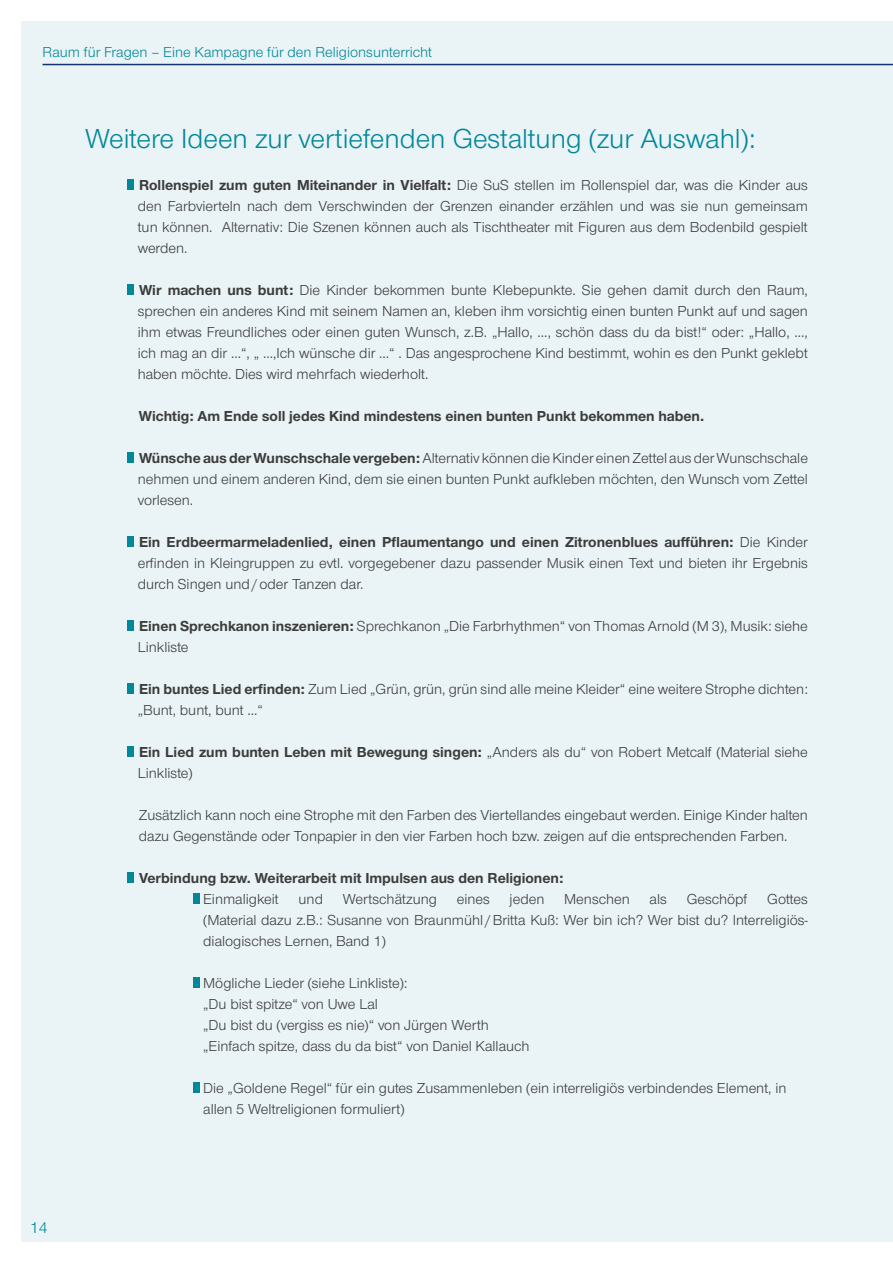
<style>
.page{position:relative;width:893px;height:1263px;background:#fff}
.page>*{position:absolute;margin:0;border:0;box-sizing:border-box;transform-origin:0 0}
.t1{font:28.5px "Nordelbica";color:#089}
.t2{font:16.5px "Nordelbica";color:#089}
.t3{font:15px/21px "Nordelbica";color:#3c3c3b}
.t4{font:700 15px "Nordelbica";color:#3c3c3b}
.t5{font:15px "Nordelbica";color:#089}
.s1{font-weight:700}
</style>
<div class="page">
<div style="left:21px;top:21px;width:872px;height:1221px;background:#eaf3f6"></div>
<hr style="left:43px;top:64px;width:850px;height:1px;background:#13336d">
<div style="left:128px;top:179px;width:6px;height:11px;background:#089"></div>
<div style="left:128px;top:284px;width:6px;height:11px;background:#089"></div>
<div style="left:128px;top:452px;width:6px;height:11px;background:#089"></div>
<div style="left:128px;top:536px;width:6px;height:11px;background:#089"></div>
<div style="left:128px;top:620px;width:6px;height:11px;background:#089"></div>
<div style="left:128px;top:683px;width:6px;height:11px;background:#089"></div>
<div style="left:128px;top:746px;width:6px;height:11px;background:#089"></div>
<div style="left:128px;top:872px;width:6px;height:11px;background:#089"></div>
<div style="left:193px;top:893px;width:6px;height:11px;background:#089"></div>
<div style="left:193px;top:977px;width:6px;height:11px;background:#089"></div>
<div style="left:193px;top:1082px;width:6px;height:11px;background:#089"></div>
<p class="t5" style="left:43px;top:44px;width:391px">Raum für Fragen – Eine Kampagne für den Religionsunterricht</p>
<h1 class="t1" style="left:85px;top:122px;width:672px">Weitere Ideen zur vertiefenden Gestaltung (zur Auswahl):</h1>
<p class="t3" style="left:138px;top:175px;width:672px;text-align:justify"><span class="s1">Rollenspiel zum guten Miteinander in Vielfalt:</span> Die SuS stellen im Rollenspiel dar, was die Kinder aus den Farbvierteln nach dem Verschwinden der Grenzen einander erzählen und was sie nun gemeinsam tun können. Alternativ: Die Szenen können auch als Tischtheater mit Figuren aus dem Bodenbild gespielt werden.</p>
<p class="t3" style="left:138px;top:280px;width:672px;text-align:justify"><span class="s1">Wir machen uns bunt:</span> Die Kinder bekommen bunte Klebepunkte. Sie gehen damit durch den Raum, sprechen ein anderes Kind mit seinem Namen an, kleben ihm vorsichtig einen bunten Punkt auf und sagen ihm etwas Freundliches oder einen guten Wunsch, z.B. „Hallo, …, schön dass du da bist!“ oder: „Hallo, …, ich mag an dir …“, „ …,Ich wünsche dir …“ . Das angesprochene Kind bestimmt, wohin es den Punkt geklebt haben möchte. Dies wird mehrfach wiederholt.</p>
<p class="t4" style="left:139px;top:407px;width:567px">Wichtig: Am Ende soll jedes Kind mindestens einen bunten Punkt bekommen haben.</p>
<p class="t3" style="left:138px;top:448px;width:672px;text-align:justify"><span class="s1">Wünsche aus der Wunschschale vergeben:</span> Alternativ können die Kinder einen Zettel aus der Wunschschale nehmen und einem anderen Kind, dem sie einen bunten Punkt aufkleben möchten, den Wunsch vom Zettel vorlesen.</p>
<p class="t3" style="left:138px;top:532px;width:672px;text-align:justify"><span class="s1">Ein Erdbeermarmeladenlied, einen Pflaumentango und einen Zitronenblues aufführen:</span> Die Kinder erfinden in Kleingruppen zu evtl. vorgegebener dazu passender Musik einen Text und bieten ihr Ergebnis durch Singen und/oder Tanzen dar.</p>
<p class="t3" style="left:138px;top:616px;width:672px"><span class="s1">Einen Sprechkanon inszenieren:</span> Sprechkanon „Die Farbrhythmen“ von Thomas Arnold (M 3), Musik: siehe<br>Linkliste</p>
<p class="t3" style="left:138px;top:679px;width:672px"><span class="s1">Ein buntes Lied erfinden:</span> Zum Lied „Grün, grün, grün sind alle meine Kleider“ eine weitere Strophe dichten: „Bunt, bunt, bunt …“</p>
<p class="t3" style="left:138px;top:742px;width:672px"><span class="s1">Ein Lied zum bunten Leben mit Bewegung singen:</span> „Anders als du“ von Robert Metcalf (Material siehe<br>Linkliste)</p>
<p class="t3" style="left:139px;top:805px;width:671px">Zusätzlich kann noch eine Strophe mit den Farben des Viertellandes eingebaut werden. Einige Kinder halten dazu Gegenstände oder Tonpapier in den vier Farben hoch bzw. zeigen auf die entsprechenden Farben.</p>
<p class="t4" style="left:139px;top:869px;width:426px">Verbindung bzw. Weiterarbeit mit Impulsen aus den Religionen:</p>
<p class="t3" style="left:203px;top:889px;width:77px">Einmaligkeit</p>
<p class="t3" style="left:299px;top:889px;width:26px">und</p>
<p class="t3" style="left:343px;top:889px;width:96px">Wertschätzung</p>
<p class="t3" style="left:457px;top:889px;width:35px">eines</p>
<p class="t3" style="left:510px;top:889px;width:36px">jeden</p>
<p class="t3" style="left:564px;top:889px;width:67px">Menschen</p>
<p class="t3" style="left:650px;top:889px;width:19px">als</p>
<p class="t3" style="left:687px;top:889px;width:62px">Geschöpf</p>
<p class="t3" style="left:203px;top:889px;width:606px;text-align:justify;text-indent:564px">Gottes (Material dazu z.B.: Susanne von Braunmühl/Britta Kuß: Wer bin ich? Wer bist du? Interreligiös&shy;dialogisches Lernen, Band 1)</p>
<p class="t3" style="left:203px;top:973px;width:328px">Mögliche Lieder (siehe Linkliste):<br>„Du bist spitze“ von Uwe Lal<br>„Du bist du (vergiss es nie)“ von Jürgen Werth „Einfach spitze, dass du da bist“ von Daniel Kallauch</p>
<p class="t3" style="left:203px;top:1078px;width:585px">Die „Goldene Regel“ für ein gutes Zusammenleben (ein interreligiös verbindendes Element, in allen 5 Weltreligionen formuliert)</p>
<p class="t2" style="left:30px;top:1218px;width:20px">14</p>
</div>
